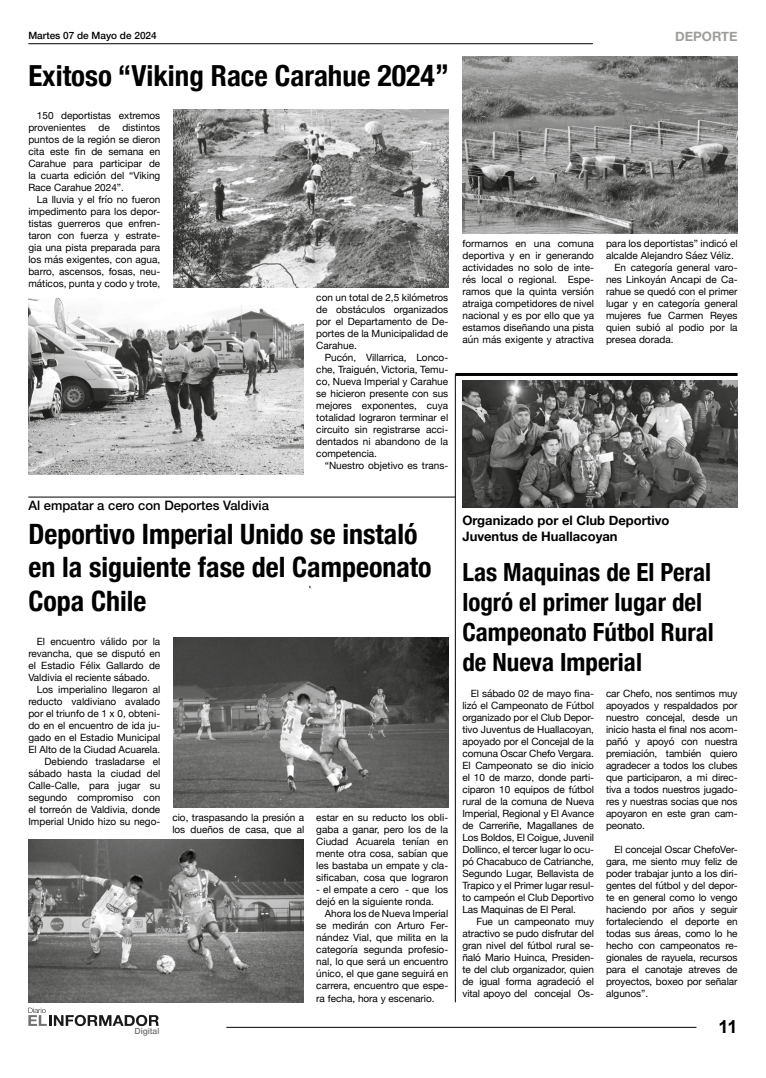
<style>
.page{position:relative;width:766px;height:1078px;background:#fff}
.page>*{position:absolute;margin:0;border:0;box-sizing:border-box;transform-origin:0 0}
.t1{font:700 condensed 29px "Helvetica Neue";color:#000}
.t2{font:700 condensed 28px/33.6px "Helvetica Neue";color:#000}
.t3{font:700 condensed 25px/30px "Helvetica Neue";color:#000}
.t4{font:700 18px "Arial";color:#000}
.t5{font:700 13px/15.6px "Helvetica Neue";color:#000}
.t6{font:500 13px "Helvetica Neue";color:#000}
.t7{font:700 13px "Helvetica Neue";color:#9d9d9c}
.t8{font:10px/12px "Helvetica Neue";color:#000;text-align:justify}
.t9{font:500 10px "Helvetica Neue";color:#000}
.t10{font:500 8.5px "Helvetica Neue";color:#717170}
.s1{font-size:30px}
</style>
<div class="page">
<hr style="left:28px;top:43px;width:564px;height:1px;background:#000">
<hr style="left:226px;top:1026px;width:470px;height:1px;background:#000">
<svg style="left:28px;top:1007px;width:131px;height:18px"></svg>
<hr style="left:28px;top:497px;width:427px;height:1px;background:#000">
<img style="left:173px;top:637px;width:275px;height:170px">
<img style="left:28px;top:839px;width:275px;height:163px">
<img style="left:462px;top:380px;width:275px;height:127px">
<hr style="left:455px;top:374px;width:1px;height:628px;background:#000">
<hr style="left:455px;top:373px;width:282px;height:3px;background:#000">
<img style="left:173px;top:110px;width:275px;height:177px">
<img style="left:462px;top:57px;width:275px;height:176px">
<img style="left:28px;top:298px;width:275px;height:176px">
<p class="t9" style="left:28px;top:28px;width:130px">Martes 07 de Mayo de 2024</p>
<h1 class="t1" style="left:28px;top:51px;width:422px">Exitoso “Viking Race Carahue <span class="s1">2024”</span></h1>
<p class="t8" style="left:28px;top:110px;width:133px;text-indent:8px">150 deportistas extremos provenientes</p>
<p class="t8" style="left:28px;top:122px;width:133px;text-indent:94px">distintos puntos de la región se dieron cita este fin de semana en Carahue para participar de la cuarta edición del “Viking Race Carahue 2024”.</p>
<p class="t8" style="left:28px;top:194px;width:133px;text-indent:9px">La lluvia y el frío no fueron impedimento para los depor&shy;tistas guerreros que enfren&shy;taron con fuerza y estrate&shy;gia una pista preparada para los más exigentes, con agua, barro, ascensos, fosas, neu&shy;máticos, punta y codo y trote,</p>
<p class="t8" style="left:98px;top:122px;width:13px">de</p>
<h3 class="t6" style="left:28px;top:495px;width:242px">Al empatar a cero con Deportes Valdivia</h3>
<p class="t8" style="left:316px;top:292px;width:133px">con un total de 2,5 kilómetros de obstáculos organizados por el Departamento de De&shy;portes de la Municipalidad de Carahue.</p>
<p class="t8" style="left:316px;top:352px;width:133px;text-indent:8px">Pucón, Villarrica, Lonco&shy;che, Traiguén, Victoria, Temu&shy;co, Nueva Imperial y Carahue se hicieron presente con sus mejores exponentes, cuya totalidad lograron terminar el circuito sin registrarse acci&shy;dentados ni abandono de la competencia.</p>
<p class="t8" style="left:325px;top:460px;width:125px">“Nuestro objetivo es trans-</p>
<h2 class="t2" style="left:28px;top:515px;width:405px">Deportivo Imperial Unido se instaló en la siguiente fase del Campeonato<br>Copa Chile</h2>
<p class="t8" style="left:28px;top:636px;width:133px;text-indent:8px">El encuentro válido por la revancha, que se disputó en el Estadio Félix Gallardo de Valdivia el reciente sábado.</p>
<p class="t8" style="left:28px;top:684px;width:133px;text-align:right">Los imperialino llegaron al reducto valdiviano avalado por el triunfo de 1 x 0, obteni&shy;do en el encuentro de ida ju&shy;gado en el Estadio Municipal<br>El Alto de la Ciudad Acuarela.<br>Debiendo trasladarse el sábado hasta la ciudad del<br>Calle-Calle, para jugar su segundo compromiso con el torreón de Valdivia, donde</p>
<p class="t8" style="left:28px;top:812px;width:277px;text-align:right">Imperial Unido hizo su nego- cio, traspasando la presión a los dueños de casa, que al</p>
<p class="t8" style="left:316px;top:812px;width:133px">estar en su reducto los obli&shy;gaba a ganar, pero los de la Ciudad Acuarela tenían en mente otra cosa, sabían que les bastaba un empate y cla&shy;sificaban, cosa que lograron</p>
<p class="t8" style="left:316px;top:884px;width:133px">- el empate a cero - que los dejó en la siguiente ronda.</p>
<p class="t8" style="left:316px;top:908px;width:133px;text-indent:8px">Ahora los de Nueva Imperial se medirán con Arturo Fer&shy;nández Vial, que milita en la categoría segunda profesio&shy;nal, lo que será un encuentro único, el que gane seguirá en carrera, encuentro que espe&shy;ra fecha, hora y escenario.</p>
<p class="t10" style="left:134px;top:1023px;width:26px">Digital</p>
<h3 class="t7" style="left:675px;top:26px;width:64px">DEPORTE</h3>
<p class="t8" style="left:462px;top:238px;width:133px">formarnos en una comuna deportiva y en ir generando actividades no solo de inte&shy;rés local o regional. Espe&shy;ramos que la quinta versión atraiga competidores de nivel nacional y es por ello que ya estamos diseñando una pista aún más exigente y atractiva</p>
<p class="t8" style="left:606px;top:238px;width:133px">para los deportistas” indicó el</p>
<p class="t8" style="left:606px;top:250px;width:129px">alcalde Alejandro Sáez Véliz.</p>
<p class="t8" style="left:614px;top:262px;width:124px">En categoría general varo-</p>
<p class="t8" style="left:606px;top:274px;width:133px">nes Linkoyán Ancapi de Ca-</p>
<p class="t8" style="left:606px;top:286px;width:133px">rahue se quedó con el primer</p>
<p class="t8" style="left:606px;top:298px;width:133px">lugar y en categoría general</p>
<p class="t8" style="left:606px;top:310px;width:133px">mujeres fue Carmen Reyes</p>
<p class="t8" style="left:606px;top:322px;width:133px">quien subió al podio por la</p>
<p class="t8" style="left:606px;top:334px;width:69px">presea dorada.</p>
<h3 class="t5" style="left:462px;top:513px;width:208px">Organizado por el Club Deportivo<br>Juventus de Huallacoyan</h3>
<h3 class="t3" style="left:462px;top:554px;width:253px">Las Maquinas de El Peral logró el primer lugar del<br>Campeonato Fútbol Rural de Nueva Imperial</h3>
<p class="t8" style="left:462px;top:687px;width:133px;text-indent:8px">El sábado 02 de mayo fina&shy;lizó el Campeonato de Fútbol organizado por el Club Depor&shy;tivo Juventus de Huallacoyan, apoyado por el Concejal de la comuna Oscar Chefo Vergara.<br>El Campeonato se dio inicio el 10 de marzo, donde parti&shy;ciparon 10 equipos de fútbol rural de la comuna de Nueva Imperial, Regional y El Avance de Carreriñe, Magallanes de Los Boldos, El Coigue, Juvenil Dollinco, el tercer lugar lo ocu&shy;pó Chacabuco de Catrianche, Segundo Lugar, Bellavista de Trapico y el Primer lugar resul&shy;to campeón el Club Deportivo Las Maquinas de El Peral.</p>
<p class="t8" style="left:462px;top:915px;width:133px;text-indent:14px">Fue un campeonato muy atractivo se pudo disfrutar del gran nivel del fútbol rural se&shy;ñaló Mario Huinca, Presiden&shy;te del club organizador, quien de igual forma agradeció el vital apoyo del concejal Os-</p>
<p class="t8" style="left:606px;top:687px;width:133px">car Chefo, nos sentimos muy apoyados y respaldados por nuestro concejal, desde un inicio hasta el final nos acom&shy;pañó y apoyó con nuestra premiación, también quiero agradecer a todos los clubes que participaron, a mi direc&shy;tiva a todos nuestros jugado&shy;res y nuestras socias que nos apoyaron en este gran cam&shy;peonato.</p>
<p class="t8" style="left:606px;top:843px;width:133px;text-indent:8px">El concejal Oscar ChefoVer&shy;gara, me siento muy feliz de poder trabajar junto a los diri&shy;gentes del fútbol y del depor&shy;te en general como lo vengo haciendo por años y seguir fortaleciendo el deporte en todas sus áreas, como lo he hecho con campeonatos re&shy;gionales de rayuela, recursos para el canotaje atreves de proyectos, boxeo por señalar algunos”.</p>
<h3 class="t4" style="left:718px;top:1014px;width:21px">11</h3>
</div>
